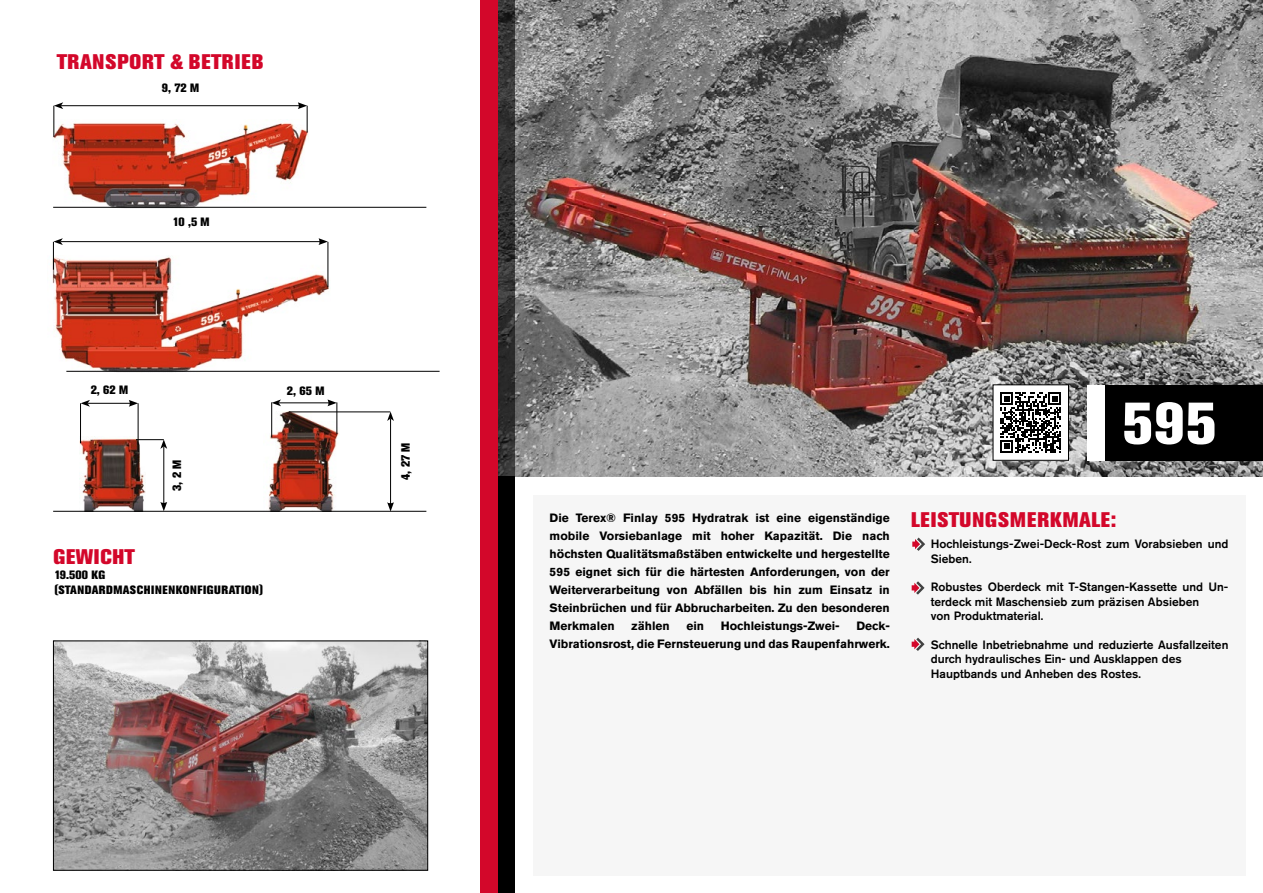
<style>
.page{position:relative;width:1263px;height:893px;background:#fff}
.page>*{position:absolute;margin:0;border:0;box-sizing:border-box;transform-origin:0 0}
.t1{font:800 58.5px "Akzidenz Grotesk Pro";color:#fff}
.t2{font:800 21px "Akzidenz Grotesk Pro";letter-spacing:.04em;color:#d3072a}
.t3{font:700 12px/18px "Akzidenz Grotesk Pro";color:#000;text-align:justify}
.t4{font:500 12px/14.4px "Akzidenz Grotesk Pro";color:#000}
.t5{font:800 12px/15.3px "Akzidenz Grotesk Pro";letter-spacing:.05em;color:#000}
.t6{font:800 12px "Akzidenz Grotesk Pro";letter-spacing:.03em;color:#000}
</style>
<div class="page">
<div style="left:534px;top:495px;width:712px;height:381px;background:#f6f6f6"></div>
<img style="left:514px;top:0;width:749px;height:476px">
<img style="left:55px;top:643px;width:371px;height:225px">
<div style="left:53px;top:641px;width:375px;height:229px;border:1px solid #000"></div>
<img style="left:53px;top:120px;width:256px;height:89px">
<img style="left:79px;top:437px;width:66px;height:74px">
<img style="left:52px;top:255px;width:278px;height:116px">
<img style="left:264px;top:411px;width:75px;height:100px">
<svg style="left:497px;top:0;width:17px;height:477px;background:#3a2e30"></svg>
<hr style="left:53px;top:207px;width:373px;height:1px;background:#000">
<hr style="left:53px;top:511px;width:373px;height:1px;background:#000">
<div style="left:497px;top:477px;width:17px;height:416px;background:#000"></div>
<div style="left:480px;top:0;width:17px;height:893px;background:#d3072a"></div>
<hr style="left:271px;top:402px;width:1px;height:35px;background:#000">
<hr style="left:337px;top:402px;width:1px;height:32px;background:#000">
<hr style="left:66px;top:371px;width:374px;height:1px;background:#000">
<hr style="left:289px;top:412px;width:101px;height:1px;background:#000">
<hr style="left:390px;top:419px;width:1px;height:86px;background:#000">
<svg style="left:387px;top:412px;width:7px;height:9px"></svg>
<svg style="left:387px;top:502px;width:7px;height:10px"></svg>
<hr style="left:61px;top:105px;width:239px;height:1px;background:#000">
<svg style="left:54px;top:102px;width:9px;height:7px"></svg>
<svg style="left:298px;top:102px;width:10px;height:31px"></svg>
<hr style="left:54px;top:106px;width:1px;height:31px;background:#000">
<hr style="left:328px;top:242px;width:1px;height:45px;background:#000">
<hr style="left:60px;top:241px;width:261px;height:1px;background:#000">
<svg style="left:53px;top:238px;width:10px;height:32px"></svg>
<svg style="left:318px;top:238px;width:10px;height:7px"></svg>
<hr style="left:80px;top:403px;width:1px;height:40px;background:#000">
<hr style="left:88px;top:403px;width:43px;height:1px;background:#000">
<svg style="left:81px;top:400px;width:9px;height:7px"></svg>
<svg style="left:129px;top:400px;width:9px;height:7px"></svg>
<hr style="left:138px;top:403px;width:1px;height:42px;background:#000">
<hr style="left:163px;top:446px;width:1px;height:58px;background:#000">
<svg style="left:136px;top:439px;width:31px;height:10px"></svg>
<svg style="left:160px;top:502px;width:7px;height:9px"></svg>
<hr style="left:279px;top:402px;width:51px;height:1px;background:#000">
<svg style="left:272px;top:399px;width:9px;height:7px"></svg>
<svg style="left:327px;top:399px;width:10px;height:7px"></svg>
<div style="left:993px;top:385px;width:75px;height:75px;background:#fff"></div>
<svg style="left:1000px;top:392px;width:61px;height:61px"></svg>
<div style="left:1104px;top:385px;width:159px;height:75px;background:#000"></div>
<div style="left:1087px;top:385px;width:17px;height:75px;background:#fff"></div>
<svg style="left:912px;top:581px;width:12px;height:14px"></svg>
<svg style="left:912px;top:538px;width:13px;height:13px"></svg>
<svg style="left:912px;top:638px;width:12px;height:13px"></svg>
<h2 class="t2" style="left:57px;top:48px;width:208px">TRANSPORT &amp; BETRIEB</h2>
<p class="t6" style="left:162px;top:80px;width:39px">9, 72 M</p>
<p class="t6" style="left:173px;top:214px;width:38px">10 ,5 M</p>
<p class="t6" style="left:91px;top:382px;width:39px">2, 62 M</p>
<p class="t6" style="left:287px;top:383px;width:39px">2, 65 M</p>
<h2 class="t2" style="left:54px;top:543px;width:83px">GEWICHT</h2>
<p class="t6" style="left:169px;top:491px;width:33px;rotate:-90deg">3, 2 M</p>
<p class="t5" style="left:54px;top:567px;width:210px">19.500 KG (STANDARDMASCHINENKONFIGURATION)</p>
<p class="t6" style="left:398px;top:480px;width:39px;rotate:-90deg">4, 27 M</p>
<h1 class="t1" style="left:1122px;top:386px;width:95px">595</h1>
<p class="t3" style="left:550px;top:508px;width:342px">Die Terex® Finlay 595 Hydratrak ist eine eigenständige mobile Vorsiebanlage mit hoher Kapazität. Die nach höchsten Qualitätsmaßstäben entwickelte und hergestellte 595 eignet sich für die härtesten Anforderungen, von der Weiterverarbeitung von Abfällen bis hin zum Einsatz in Steinbrüchen und für Abbrucharbeiten. Zu den besonderen Merkmalen</p>
<p class="t3" style="left:631px;top:616px;width:40px">zählen</p>
<p class="t3" style="left:686px;top:616px;width:19px">ein</p>
<p class="t3" style="left:721px;top:616px;width:120px">Hochleistungs-Zwei-</p>
<p class="t3" style="left:550px;top:616px;width:342px;text-align:right">Deck-<br>Vibrationsrost, die Fernsteuerung und das Raupenfahrwerk.</p>
<h2 class="t2" style="left:911px;top:507px;width:207px">LEISTUNGSMERKMALE:</h2>
<p class="t4" style="left:931px;top:537px;width:299px">Hochleistungs-Zwei-Deck-Rost zum Vorabsieben und<br>Sieben.</p>
<p class="t4" style="left:931px;top:580px;width:299px">Robustes Oberdeck mit T-Stangen-Kassette und Un&shy;terdeck mit Maschensieb zum präzisen Absieben<br>von Produktmaterial.</p>
<p class="t4" style="left:931px;top:637px;width:299px">Schnelle Inbetriebnahme und reduzierte Ausfallzeiten durch hydraulisches Ein- und Ausklappen des<br>Hauptbands und Anheben des Rostes.</p>
</div>
